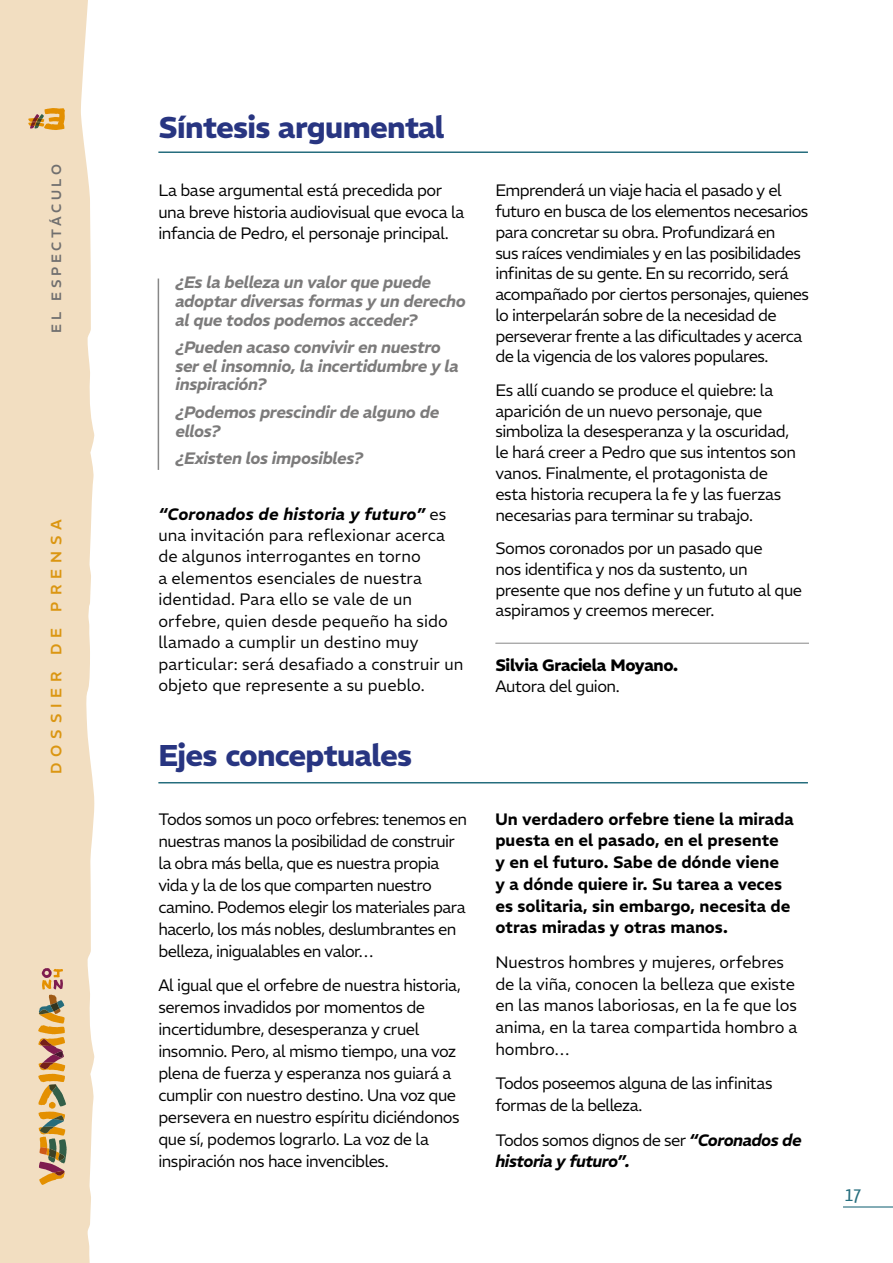
<style>
.page{position:relative;width:893px;height:1263px;background:#fff}
.page>*{position:absolute;margin:0;border:0;box-sizing:border-box;transform-origin:0 0}
.t1{font:700 30px "REM";letter-spacing:-.02em;color:#283581}
.t2{font:19.5px "Yanone Kaffeesatz";color:#256d7d}
.t3{font:300 16.5px/20.7px "REM";letter-spacing:-.025em;color:#000}
.t4{font:300 16.5px/21.5px "REM";letter-spacing:.005em;color:#000}
.t5{font:italic 600 16.5px/18.8px "REM";letter-spacing:-.02em;color:#7c7b7b}
.t6{font:600 16.5px/21.8px "REM";color:#000}
.t7{font:300 16.5px/21.8px "REM";letter-spacing:-.005em;color:#000}
.t8{font:italic 600 16.5px/21.8px "REM";letter-spacing:-.03em;color:#000}
.t9{font:700 16.5px "REM";letter-spacing:-.02em;color:#000}
.t10{font:500 15px "REM";letter-spacing:.4em;color:#db9612}
.t11{font:500 13.5px "REM";letter-spacing:.275em;color:#706f6f}
.s1{font-weight:600;font-style:italic}
.s2{font-weight:300;font-style:normal}
</style>
<div class="page">
<svg style="left:0;top:0;width:95px;height:513px;background:#f2e0c5"></svg>
<div style="left:0;top:513px;width:95px;height:750px;background:#f2dec1"></div>
<hr style="left:843px;top:1206px;width:50px;height:1px;background:#256d7d">
<svg style="left:38px;top:968px;width:29px;height:217px;background:#c8a472"></svg>
<hr style="left:158px;top:151px;width:650px;height:2px;background:#256d7d">
<hr style="left:158px;top:782px;width:650px;height:1px;background:#256d7d">
<svg style="left:28px;top:108px;width:37px;height:22px"></svg>
<hr style="left:158px;top:279px;width:1px;height:191px;background:#878787">
<hr style="left:495px;top:643px;width:314px;height:1px;background:#878787">
<p class="t11" style="left:46px;top:333px;width:170px;rotate:-90deg">EL ESPECTÁCULO</p>
<p class="t10" style="left:45px;top:774px;width:256px;rotate:-90deg">DOSSIER DE PRENSA</p>
<h1 class="t1" style="left:158px;top:104px;width:288px">Síntesis argumental</h1>
<p class="t3" style="left:158px;top:179px;width:308px;line-height:21.5px">La base argumental está precedida por una breve historia audiovisual que evoca la infancia de Pedro, el personaje principal.</p>
<p class="t5" style="left:175px;top:271px;width:292px">¿Es la belleza un valor que puede adoptar diversas formas y un derecho al que todos podemos acceder?</p>
<p class="t5" style="left:175px;top:336px;width:285px">¿Pueden acaso convivir en nuestro ser el insomnio, la incertidumbre y la inspiración?</p>
<p class="t5" style="left:175px;top:401px;width:265px">¿Podemos prescindir de alguno de ellos?</p>
<p class="t5" style="left:175px;top:447px;width:189px">¿Existen los imposibles?</p>
<p class="t4" style="left:158px;top:502px;width:306px"><span class="s1">“Coronados de historia y futuro”</span> es una invitación para reflexionar acerca de algunos interrogantes en torno<br>a elementos esenciales de nuestra identidad. Para ello se vale de un orfebre, quien desde pequeño ha sido llamado a cumplir un destino muy particular: será desafiado a construir un objeto que represente a su pueblo.</p>
<h1 class="t1" style="left:158px;top:732px;width:255px">Ejes conceptuales</h1>
<p class="t3" style="left:158px;top:807px;width:310px;line-height:22px">Todos somos un poco orfebres: tenemos en nuestras manos la posibilidad de construir la obra más bella, que es nuestra propia vida y la de los que comparten nuestro camino. Podemos elegir los materiales para hacerlo, los más nobles, deslumbrantes en belleza, inigualables en valor…</p>
<p class="t3" style="left:158px;top:973px;width:304px;line-height:22px">Al igual que el orfebre de nuestra historia, seremos invadidos por momentos de incertidumbre, desesperanza y cruel insomnio. Pero, al mismo tiempo, una voz plena de fuerza y esperanza nos guiará a cumplir con nuestro destino. Una voz que persevera en nuestro espíritu diciéndonos que sí, podemos lograrlo. La voz de la inspiración nos hace invencibles.</p>
<p class="t3" style="left:495px;top:179px;width:315px">Emprenderá un viaje hacia el pasado y el futuro en busca de los elementos necesarios para concretar su obra. Profundizará en<br>sus raíces vendimiales y en las posibilidades infinitas de su gente. En su recorrido, será acompañado por ciertos personajes, quienes lo interpelarán sobre de la necesidad de perseverar frente a las dificultades y acerca de la vigencia de los valores populares.</p>
<p class="t3" style="left:495px;top:379px;width:302px">Es allí cuando se produce el quiebre: la aparición de un nuevo personaje, que simboliza la desesperanza y la oscuridad, le hará creer a Pedro que sus intentos son vanos. Finalmente, el protagonista de esta historia recupera la fe y las fuerzas necesarias para terminar su trabajo.</p>
<p class="t3" style="left:495px;top:537px;width:308px">Somos coronados por un pasado que<br>nos identifica y nos da sustento, un presente que nos define y un fututo al que aspiramos y creemos merecer.</p>
<p class="t9" style="left:495px;top:652px;width:184px">Silvia Graciela Moyano.</p>
<p class="t3" style="left:495px;top:674px;width:126px">Autora del guion.</p>
<p class="t6" style="left:495px;top:806px;width:300px">Un verdadero orfebre tiene la mirada puesta en el pasado, en el presente<br>y en el futuro. Sabe de dónde viene<br>y a dónde quiere ir. Su tarea a veces es solitaria, sin embargo, necesita de otras miradas y otras manos.</p>
<p class="t7" style="left:495px;top:950px;width:303px">Nuestros hombres y mujeres, orfebres de la viña, conocen la belleza que existe en las manos laboriosas, en la fe que los anima, en la tarea compartida hombro a hombro…</p>
<p class="t3" style="left:495px;top:1072px;width:279px;line-height:21.8px">Todos poseemos alguna de las infinitas formas de la belleza.</p>
<p class="t8" style="left:495px;top:1127px;width:308px"><span class="s2">Todos somos dignos de ser</span> “Coronados de historia y futuro”.</p>
<p class="t2" style="left:845px;top:1180px;width:18px">17</p>
</div>
